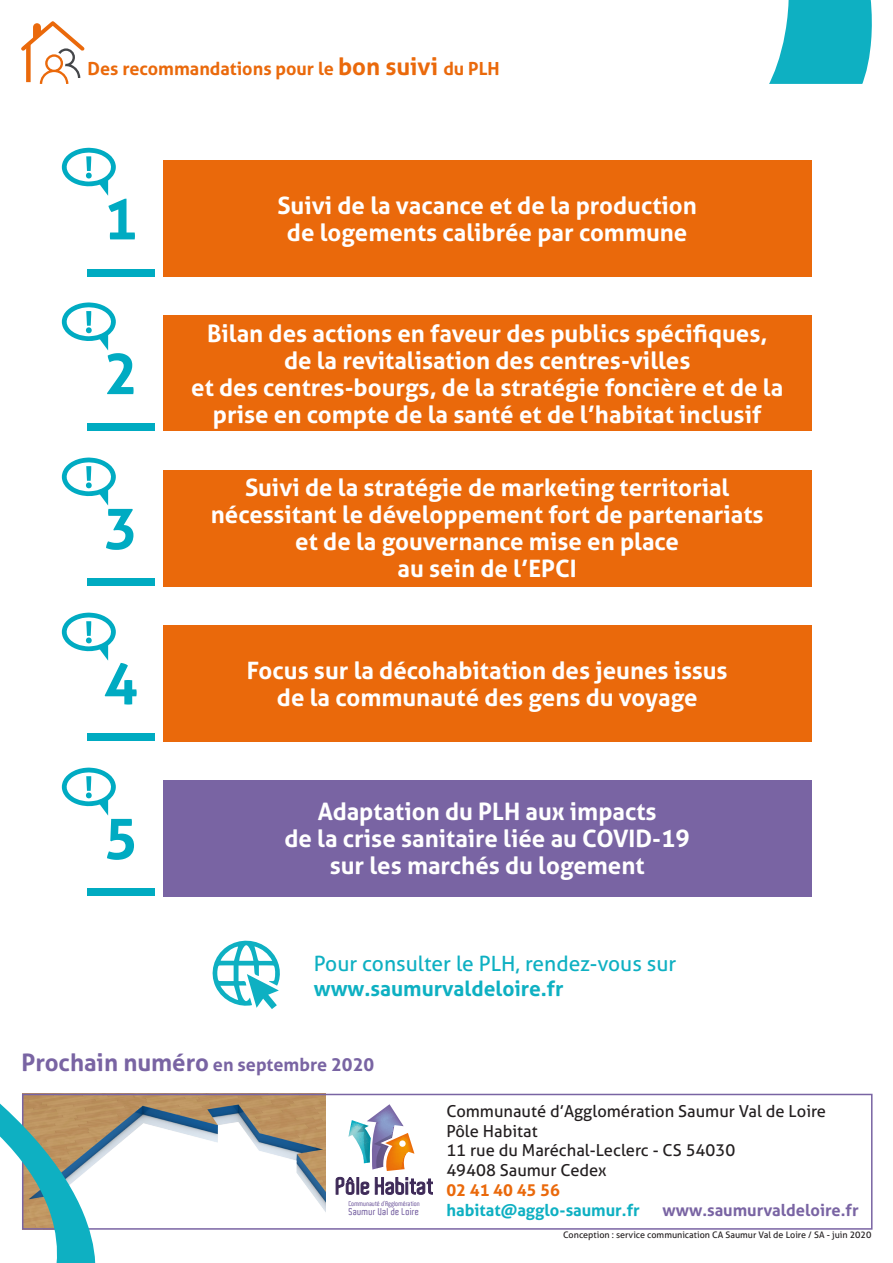
<style>
.page{position:relative;width:893px;height:1263px;background:#fff}
.page>*{position:absolute;margin:0;border:0;box-sizing:border-box;transform-origin:0 0}
.t1{font:700 57px "Aller";color:#00abc2}
.t2{font:700 24px/27px "Aller";color:#fff;text-align:center}
.t3{font:21px "Aller";color:#0eb0c2}
.t4{font:700 21px "Aller";color:#0eb0c2}
.t5{font:700 18px "Aller";color:#ea690b}
.t6{font:700 18px "Aller";color:#7964a3}
.t7{font:16.5px "Aller";color:#231f20}
.t8{font:700 16.5px "Aller";color:#0eb0c2}
.t9{font:700 16.5px "Aller";color:#7964a3}
.t10{font:700 16.5px "Aller";color:#ea690b}
.t11{font:600 9.6px "Aldo";letter-spacing:.02em;color:#7964a3}
.t12{font:9px "Aller";color:#231f20}
.t13{font:600 6.6px "Aldo";color:#7964a3}
.s1{font-size:24px}
</style>
<div class="page">
<svg style="left:769px;top:0;width:103px;height:84px;background:#32bbcb"></svg>
<svg style="left:21px;top:21px;width:63px;height:63px"></svg>
<div style="left:163px;top:160px;width:648px;height:116px;background:#ea690b"></div>
<div style="left:163px;top:315px;width:648px;height:116px;background:#ea690b"></div>
<div style="left:163px;top:470px;width:648px;height:116px;background:#ea690b"></div>
<div style="left:163px;top:625px;width:648px;height:116px;background:#ea690b"></div>
<div style="left:163px;top:780px;width:648px;height:116px;background:#7964a3"></div>
<img style="left:130px;top:1097px;width:196px;height:115px">
<div style="left:22px;top:1094px;width:850px;height:136px;border:2px solid #7964a3"></div>
<svg style="left:348px;top:1104px;width:66px;height:67px"></svg>
<svg style="left:399px;top:1140px;width:7px;height:7px"></svg>
<svg style="left:336px;top:1177px;width:33px;height:18px"></svg>
<svg style="left:375px;top:1177px;width:58px;height:18px"></svg>
<svg style="left:0;top:1093px;width:130px;height:170px"></svg>
<svg style="left:212px;top:940px;width:68px;height:69px"></svg>
<svg style="left:62px;top:148px;width:54px;height:48px"></svg>
<div style="left:87px;top:269px;width:67px;height:7px;background:#00abc1"></div>
<svg style="left:62px;top:302px;width:54px;height:48px"></svg>
<div style="left:87px;top:423px;width:67px;height:8px;background:#00abc1"></div>
<svg style="left:62px;top:458px;width:54px;height:47px"></svg>
<div style="left:87px;top:578px;width:67px;height:8px;background:#00abc1"></div>
<svg style="left:62px;top:613px;width:54px;height:48px"></svg>
<div style="left:87px;top:733px;width:67px;height:8px;background:#00abc1"></div>
<svg style="left:62px;top:768px;width:54px;height:47px"></svg>
<div style="left:87px;top:888px;width:67px;height:8px;background:#00abc1"></div>
<p class="t5" style="left:88px;top:57px;width:414px">Des recommandations pour le <span class="s1">bon suivi</span> du PLH</p>
<p class="t1" style="left:104px;top:184px;width:36px">1</p>
<p class="t1" style="left:104px;top:339px;width:36px">2</p>
<p class="t1" style="left:104px;top:494px;width:36px">3</p>
<p class="t1" style="left:104px;top:649px;width:36px">4</p>
<p class="t1" style="left:104px;top:804px;width:36px">5</p>
<p class="t2" style="left:277px;top:192px;width:421px">Suivi de la vacance et de la production</p>
<p class="t2" style="left:287px;top:219px;width:402px">de logements calibrée par commune</p>
<p class="t2" style="left:207px;top:319px;width:562px">Bilan des actions en faveur des publics spécifiques,</p>
<p class="t2" style="left:284px;top:346px;width:408px">de la revitalisation des centres-villes</p>
<p class="t2" style="left:191px;top:373px;width:594px">et des centres-bourgs, de la stratégie foncière et de la prise en compte de la santé et de l’habitat inclusif</p>
<p class="t2" style="left:245px;top:474px;width:486px">Suivi de la stratégie de marketing territorial</p>
<p class="t2" style="left:211px;top:501px;width:554px">nécessitant le développement fort de partenariats</p>
<p class="t2" style="left:295px;top:528px;width:385px">et de la gouvernance mise en place</p>
<p class="t2" style="left:398px;top:555px;width:181px">au sein de l’EPCI</p>
<p class="t2" style="left:247px;top:656px;width:482px">Focus sur la décohabitation des jeunes issus</p>
<p class="t2" style="left:277px;top:683px;width:422px">de la communauté des gens du voyage</p>
<p class="t2" style="left:318px;top:798px;width:340px">Adaptation du PLH aux impacts</p>
<p class="t2" style="left:284px;top:825px;width:407px">de la crise sanitaire liée au COVID-19</p>
<p class="t2" style="left:330px;top:852px;width:316px">sur les marchés du logement</p>
<p class="t3" style="left:314px;top:950px;width:364px">Pour consulter le PLH, rendez-vous sur</p>
<p class="t4" style="left:314px;top:975px;width:251px">www.saumurvaldeloire.fr</p>
<p class="t6" style="left:21px;top:1054px;width:354px"><span class="s1">Prochain numéro</span> en septembre 2020</p>
<p class="t13" style="left:349px;top:1200px;width:73px">Communauté d’Agglomération</p>
<p class="t11" style="left:349px;top:1206px;width:72px">Saumur Val de Loire</p>
<p class="t7" style="left:446px;top:1101px;width:381px">Communauté d’Agglomération Saumur Val de Loire</p>
<p class="t7" style="left:446px;top:1121px;width:93px">Pôle Habitat</p>
<p class="t7" style="left:446px;top:1140px;width:290px">11 rue du Maréchal-Leclerc - CS 54030</p>
<p class="t7" style="left:446px;top:1160px;width:162px">49408 Saumur Cedex</p>
<p class="t10" style="left:446px;top:1180px;width:115px">02 41 40 45 56</p>
<p class="t8" style="left:446px;top:1200px;width:195px">habitat@agglo-saumur.fr</p>
<p class="t9" style="left:662px;top:1200px;width:198px">www.saumurvaldeloire.fr</p>
<p class="t12" style="left:563px;top:1229px;width:310px">Conception : service communication CA Saumur Val de Loire / SA - juin 2020</p>
</div>
